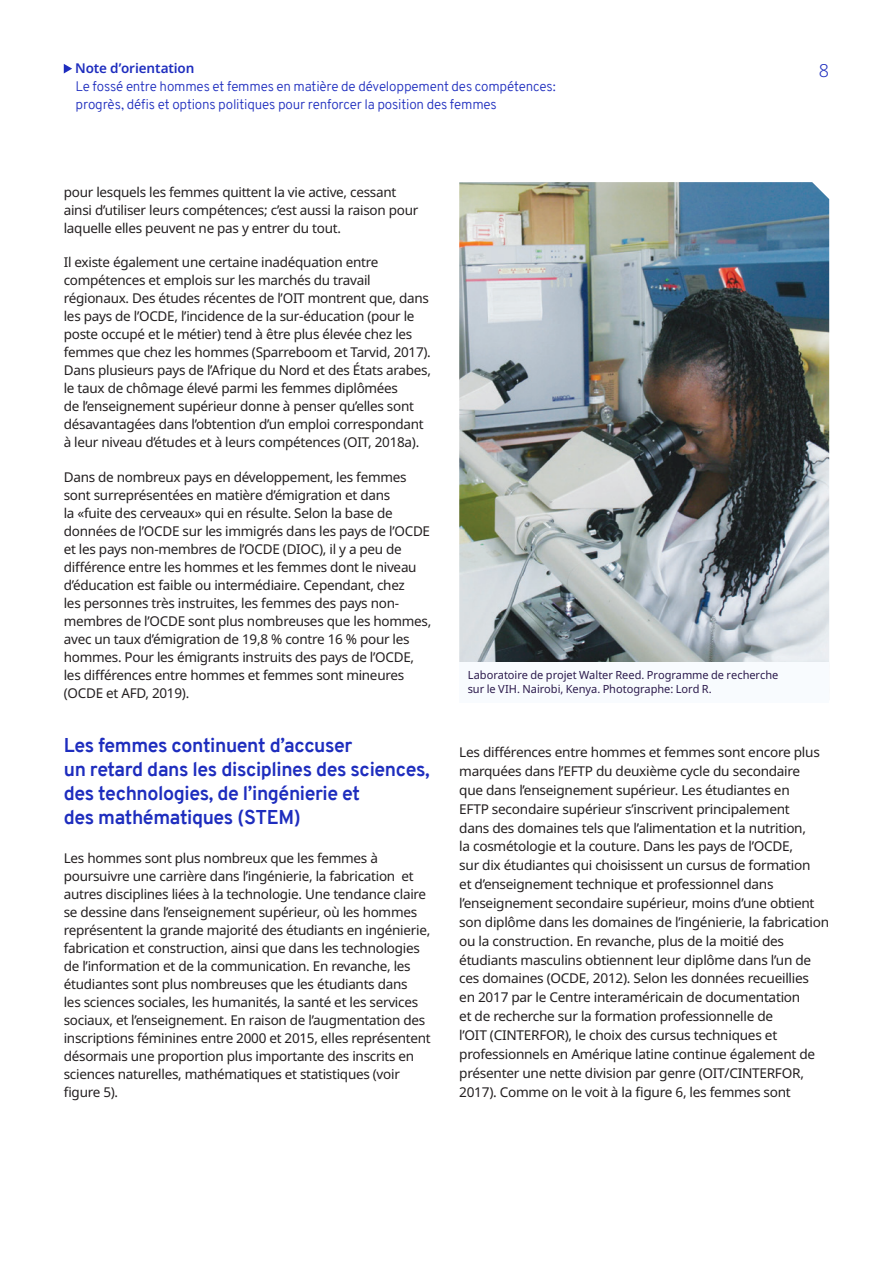
<style>
.page{position:relative;width:893px;height:1263px;background:#fff}
.page>*{position:absolute;margin:0;border:0;box-sizing:border-box;transform-origin:0 0}
.S-titre2{font:700 19.5px/24px "Overpass";letter-spacing:-.02em;color:#1e2dbe}
.t1{font:300 18px "Noto Sans";color:#1e2dbe}
.body_text{font:13.5px/18px "Noto Sans";letter-spacing:-.02em;color:#231f20}
.t2{font:300 13.5px/18px "Overpass";letter-spacing:-.015em;color:#1e2dbe}
.t3{font:600 13.5px "Noto Sans";letter-spacing:-.01em;color:#1e2dbe}
.Briefing_A4-caption{font:11.25px/14.2px "Noto Sans";letter-spacing:-.005em;color:#2c1b4d}
</style>
<div class="page">
<svg style="left:64px;top:64px;width:8px;height:9px"></svg>
<img style="left:459px;top:182px;width:370px;height:480px">
<div style="left:459px;top:662px;width:370px;height:40px;background:#f8fbfe"></div>
<p class="t3" style="left:75px;top:59px;width:121px">Note d’orientation</p>
<p class="t2" style="left:76px;top:78px;width:482px">Le fossé entre hommes et femmes en matière de développement des compétences: progrès, défis et options politiques pour renforcer la position des femmes</p>
<h2 class="t1" style="left:819px;top:57px;width:12px">8</h2>
<p class="body_text" style="left:64px;top:183px;width:356px">pour lesquels les femmes quittent la vie active, cessant ainsi d’utiliser leurs compétences; c’est aussi la raison pour laquelle elles peuvent ne pas y entrer du tout.</p>
<p class="body_text" style="left:64px;top:254px;width:369px">Il existe également une certaine inadéquation entre compétences et emplois sur les marchés du travail régionaux. Des études récentes de l’OIT montrent que, dans les pays de l’OCDE, l’incidence de la sur-éducation (pour le poste occupé et le métier) tend à être plus élevée chez les femmes que chez les hommes (Sparreboom et Tarvid, 2017).<br>Dans plusieurs pays de l’Afrique du Nord et des États arabes, le taux de chômage élevé parmi les femmes diplômées<br>de l’enseignement supérieur donne à penser qu’elles sont désavantagées dans l’obtention d’un emploi correspondant à leur niveau d’études et à leurs compétences (OIT, 2018a).</p>
<p class="body_text" style="left:64px;top:468px;width:369px">Dans de nombreux pays en développement, les femmes sont surreprésentées en matière d’émigration et dans<br>la «fuite des cerveaux» qui en résulte. Selon la base de données de l’OCDE sur les immigrés dans les pays de l’OCDE et les pays non-membres de l’OCDE (DIOC), il y a peu de différence entre les hommes et les femmes dont le niveau d’éducation est faible ou intermédiaire. Cependant, chez<br>les personnes très instruites, les femmes des pays non&shy;membres de l’OCDE sont plus nombreuses que les hommes, avec un taux d’émigration de 19,8 % contre 16 % pour les hommes. Pour les émigrants instruits des pays de l’OCDE, les différences entre hommes et femmes sont mineures (OCDE et AFD, 2019).</p>
<p class="S-titre2" style="left:64px;top:733px;width:367px">Les femmes continuent d’accuser<br>un retard dans les disciplines des sciences, des technologies, de l’ingénierie et<br>des mathématiques (STEM)</p>
<p class="body_text" style="left:64px;top:849px;width:369px">Les hommes sont plus nombreux que les femmes à poursuivre une carrière dans l’ingénierie, la fabrication et autres disciplines liées à la technologie. Une tendance claire se dessine dans l’enseignement supérieur, où les hommes représentent la grande majorité des étudiants en ingénierie, fabrication et construction, ainsi que dans les technologies de l’information et de la communication. En revanche, les étudiantes sont plus nombreuses que les étudiants dans<br>les sciences sociales, les humanités, la santé et les services sociaux, et l’enseignement. En raison de l’augmentation des inscriptions féminines entre 2000 et 2015, elles représentent désormais une proportion plus importante des inscrits en sciences naturelles, mathématiques et statistiques (voir figure 5).</p>
<p class="Briefing_A4-caption" style="left:468px;top:668px;width:312px">Laboratoire de projet Walter Reed. Programme de recherche sur le VIH. Nairobi, Kenya. Photographe: Lord R.</p>
<p class="body_text" style="left:459px;top:743px;width:371px;line-height:18.9px">Les différences entre hommes et femmes sont encore plus marquées dans l’EFTP du deuxième cycle du secondaire<br>que dans l’enseignement supérieur. Les étudiantes en<br>EFTP secondaire supérieur s’inscrivent principalement<br>dans des domaines tels que l’alimentation et la nutrition,<br>la cosmétologie et la couture. Dans les pays de l’OCDE,<br>sur dix étudiantes qui choisissent un cursus de formation<br>et d’enseignement technique et professionnel dans l’enseignement secondaire supérieur, moins d’une obtient son diplôme dans les domaines de l’ingénierie, la fabrication ou la construction. En revanche, plus de la moitié des étudiants masculins obtiennent leur diplôme dans l’un de ces domaines (OCDE, 2012). Selon les données recueillies<br>en 2017 par le Centre interaméricain de documentation<br>et de recherche sur la formation professionnelle de<br>l’OIT (CINTERFOR), le choix des cursus techniques et professionnels en Amérique latine continue également de présenter une nette division par genre (OIT/CINTERFOR, 2017). Comme on le voit à la figure 6, les femmes sont</p>
</div>
